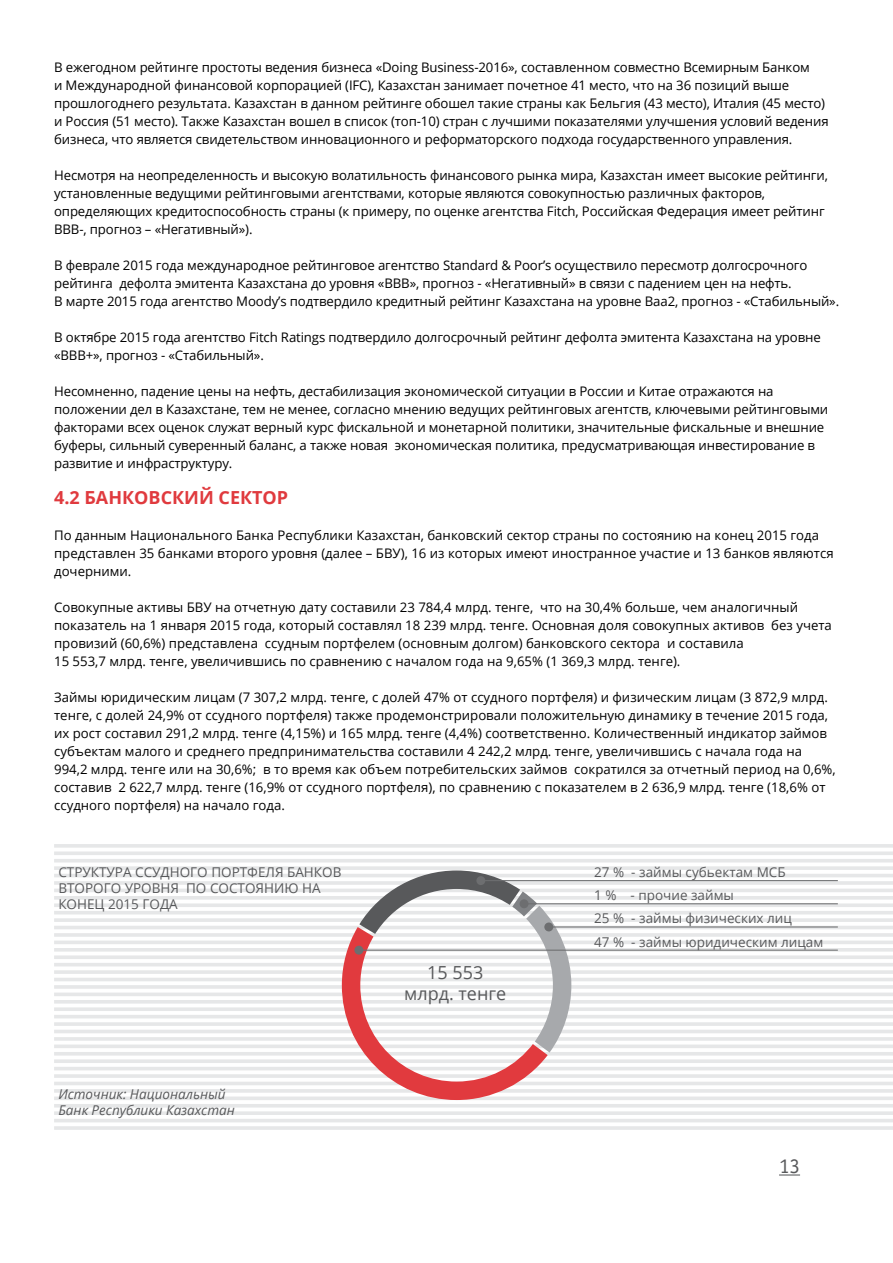
<style>
.page{position:relative;width:893px;height:1263px;background:#fff}
.page>*{position:absolute;margin:0;border:0;box-sizing:border-box;transform-origin:0 0}
.t1{font:21px "DS Officina Sans";color:#58595b}
.t2{font:700 18px "Open Sans";color:#e03a3e}
.t3{font:18px/21.6px "Open Sans";color:#58595b;text-align:center}
.t4{font:13.5px "Open Sans";color:#58595b}
.t5{font:italic 13.5px/16.2px "Open Sans";color:#58595b}
.t6{font:13.2px/18px "Open Sans";letter-spacing:-.01em;color:#000}
</style>
<div class="page">
<svg style="left:779px;top:1174px;width:21px;height:1px"></svg>
<hr style="left:54px;top:844px;width:839px;height:4px;background:#e6e7e8">
<hr style="left:54px;top:851px;width:839px;height:4px;background:#e6e7e8">
<hr style="left:54px;top:859px;width:839px;height:3px;background:#e6e7e8">
<hr style="left:54px;top:866px;width:839px;height:4px;background:#e6e7e8">
<hr style="left:54px;top:874px;width:839px;height:3px;background:#e6e7e8">
<hr style="left:54px;top:881px;width:839px;height:4px;background:#e6e7e8">
<hr style="left:54px;top:889px;width:839px;height:3px;background:#e6e7e8">
<hr style="left:54px;top:896px;width:839px;height:4px;background:#e6e7e8">
<hr style="left:54px;top:903px;width:839px;height:4px;background:#e6e7e8">
<hr style="left:54px;top:911px;width:839px;height:3px;background:#e6e7e8">
<hr style="left:54px;top:918px;width:839px;height:4px;background:#e6e7e8">
<hr style="left:54px;top:926px;width:839px;height:3px;background:#e6e7e8">
<hr style="left:54px;top:933px;width:839px;height:4px;background:#e6e7e8">
<svg style="left:54px;top:940px;width:839px;height:4px;fill:#e6e7e8"></svg>
<hr style="left:54px;top:948px;width:839px;height:3px;background:#e6e7e8">
<hr style="left:54px;top:955px;width:839px;height:4px;background:#e6e7e8">
<hr style="left:54px;top:963px;width:839px;height:3px;background:#e6e7e8">
<hr style="left:54px;top:970px;width:839px;height:4px;background:#e6e7e8">
<hr style="left:54px;top:978px;width:839px;height:3px;background:#e6e7e8">
<hr style="left:54px;top:985px;width:839px;height:4px;background:#e6e7e8">
<svg style="left:54px;top:992px;width:839px;height:4px;fill:#e6e7e8"></svg>
<hr style="left:54px;top:1000px;width:839px;height:3px;background:#e6e7e8">
<hr style="left:54px;top:1007px;width:839px;height:4px;background:#e6e7e8">
<hr style="left:54px;top:1015px;width:839px;height:3px;background:#e6e7e8">
<hr style="left:54px;top:1022px;width:839px;height:4px;background:#e6e7e8">
<hr style="left:54px;top:1030px;width:839px;height:3px;background:#e6e7e8">
<hr style="left:54px;top:1037px;width:839px;height:4px;background:#e6e7e8">
<svg style="left:54px;top:1044px;width:839px;height:4px;fill:#e6e7e8"></svg>
<hr style="left:54px;top:1052px;width:839px;height:3px;background:#e6e7e8">
<hr style="left:54px;top:1059px;width:839px;height:4px;background:#e6e7e8">
<hr style="left:54px;top:1067px;width:839px;height:3px;background:#e6e7e8">
<hr style="left:54px;top:1074px;width:839px;height:4px;background:#e6e7e8">
<hr style="left:54px;top:1082px;width:839px;height:3px;background:#e6e7e8">
<hr style="left:54px;top:1089px;width:839px;height:4px;background:#e6e7e8">
<svg style="left:54px;top:1096px;width:839px;height:4px;fill:#e6e7e8"></svg>
<hr style="left:54px;top:1104px;width:839px;height:3px;background:#e6e7e8">
<hr style="left:54px;top:1111px;width:839px;height:4px;background:#e6e7e8">
<hr style="left:54px;top:1119px;width:839px;height:3px;background:#e6e7e8">
<hr style="left:54px;top:1126px;width:839px;height:4px;background:#e6e7e8">
<svg style="left:342px;top:870px;width:229px;height:230px"></svg>
<hr style="left:481px;top:880px;width:357px;height:1px;background:#6d6e70">
<div style="left:476px;top:876px;width:9px;height:9px;background:#6d6e70;border-radius:50%"></div>
<hr style="left:524px;top:903px;width:314px;height:1px;background:#6d6e70">
<div style="left:520px;top:899px;width:8px;height:9px;background:#6d6e70;border-radius:50%"></div>
<hr style="left:549px;top:926px;width:289px;height:1px;background:#6d6e70">
<div style="left:544px;top:922px;width:9px;height:9px;background:#6d6e70;border-radius:50%"></div>
<hr style="left:359px;top:950px;width:479px;height:1px;background:#6d6e70">
<div style="left:354px;top:946px;width:9px;height:9px;background:#6d6e70;border-radius:50%"></div>
<p class="t6" style="left:54px;top:58px;width:776px">В ежегодном рейтинге простоты ведения бизнеса «Doing Business-2016», составленном совместно Всемирным Банком<br>и Международной финансовой корпорацией (IFC), Казахстан занимает почетное 41 место, что на 36 позиций выше прошлогоднего результата. Казахстан в данном рейтинге обошел такие страны как Бельгия (43 место), Италия (45 место) и Россия (51 место). Также Казахстан вошел в список (топ-10) стран с лучшими показателями улучшения условий ведения бизнеса, что является свидетельством инновационного и реформаторского подхода государственного управления.</p>
<p class="t6" style="left:54px;top:166px;width:775px">Несмотря на неопределенность и высокую волатильность финансового рынка мира, Казахстан имеет высокие рейтинги, установленные ведущими рейтинговыми агентствами, которые являются совокупностью различных факторов, определяющих кредитоспособность страны (к примеру, по оценке агентства Fitch, Российская Федерация имеет рейтинг BBB-, прогноз – «Негативный»).</p>
<p class="t6" style="left:54px;top:256px;width:787px">В феврале 2015 года международное рейтинговое агентство Standard &amp; Poor’s осуществило пересмотр долгосрочного рейтинга дефолта эмитента Казахстана до уровня «BBB», прогноз - «Негативный» в связи с падением цен на нефть.<br>В марте 2015 года агентство Moody’s подтвердило кредитный рейтинг Казахстана на уровне Baa2, прогноз - «Стабильный».</p>
<p class="t6" style="left:54px;top:328px;width:768px">В октябре 2015 года агентство Fitch Ratings подтвердило долгосрочный рейтинг дефолта эмитента Казахстана на уровне «BBB+», прогноз - «Стабильный».</p>
<p class="t6" style="left:54px;top:382px;width:776px">Несомненно, падение цены на нефть, дестабилизация экономической ситуации в России и Китае отражаются на положении дел в Казахстане, тем не менее, согласно мнению ведущих рейтинговых агентств, ключевыми рейтинговыми факторами всех оценок служат верный курс фискальной и монетарной политики, значительные фискальные и внешние буферы, сильный суверенный баланс, а также новая экономическая политика, предусматривающая инвестирование в развитие и инфраструктуру.</p>
<h2 class="t2" style="left:54px;top:485px;width:82px">4.2 Банков</h2>
<h2 class="t2" style="left:161px;top:485px;width:129px">ский сектор</h2>
<p class="t6" style="left:54px;top:526px;width:781px">По данным Национального Банка Республики Казахстан, банковский сектор страны по состоянию на конец 2015 года представлен 35 банками второго уровня (далее – БВУ), 16 из которых имеют иностранное участие и 13 банков являются дочерними.</p>
<p class="t6" style="left:54px;top:598px;width:779px">Совокупные активы БВУ на отчетную дату составили 23 784,4 млрд. тенге, что на 30,4% больше, чем аналогичный показатель на 1 января 2015 года, который составлял 18 239 млрд. тенге. Основная доля совокупных активов без учета провизий (60,6%) представлена ссудным портфелем (основным долгом) банковского сектора и составила<br>15 553,7 млрд. тенге, увеличившись по сравнению с началом года на 9,65% (1 369,3 млрд. тенге).</p>
<p class="t6" style="left:54px;top:688px;width:783px">Займы юридическим лицам (7 307,2 млрд. тенге, с долей 47% от ссудного портфеля) и физическим лицам (3 872,9 млрд. тенге, с долей 24,9% от ссудного портфеля) также продемонстрировали положительную динамику в течение 2015 года, их рост составил 291,2 млрд. тенге (4,15%) и 165 млрд. тенге (4,4%) соответственно. Количественный индикатор займов субъектам малого и среднего предпринимательства составили 4 242,2 млрд. тенге, увеличившись с начала года на 994,2 млрд. тенге или на 30,6%; в то время как объем потребительских займов сократился за отчетный период на 0,6%, составив 2 622,7 млрд. тенге (16,9% от ссудного портфеля), по сравнению с показателем в 2 636,9 млрд. тенге (18,6% от ссудного портфеля) на начало года.</p>
<p class="t4" style="left:58px;top:863px;width:18px">Структура</p>
<p class="t4" style="left:135px;top:863px;width:10px">ссудного</p>
<p class="t4" style="left:211px;top:863px;width:10px">портфе</p>
<p class="t4" style="left:266px;top:863px;width:32px">ля банков</p>
<p class="t4" style="left:594px;top:863px;width:193px">27 % - займы субьектам МСБ</p>
<p class="t4" style="left:58px;top:879px;width:10px">второго</p>
<p class="t4" style="left:125px;top:879px;width:10px">уровн</p>
<p class="t4" style="left:171px;top:879px;width:50px">я по состо</p>
<p class="t4" style="left:256px;top:879px;width:57px">янию на</p>
<p class="t4" style="left:58px;top:895px;width:10px">конец</p>
<p class="t4" style="left:108px;top:895px;width:44px">2015 года</p>
<p class="t4" style="left:594px;top:885px;width:141px">1 % - прочие займы</p>
<p class="t4" style="left:594px;top:909px;width:199px">25 % - займы физических лиц</p>
<p class="t5" style="left:58px;top:1086px;width:178px">Источник: Национальный<br>Банк Республики Казахстан</p>
<h2 class="t3" style="left:404px;top:961px;width:104px">15 553 млрд. тенге</h2>
<p class="t4" style="left:594px;top:932px;width:231px">47 % - займы юридическим лицам</p>
<h1 class="t1" style="left:779px;top:1154px;width:22px">13</h1>
</div>
